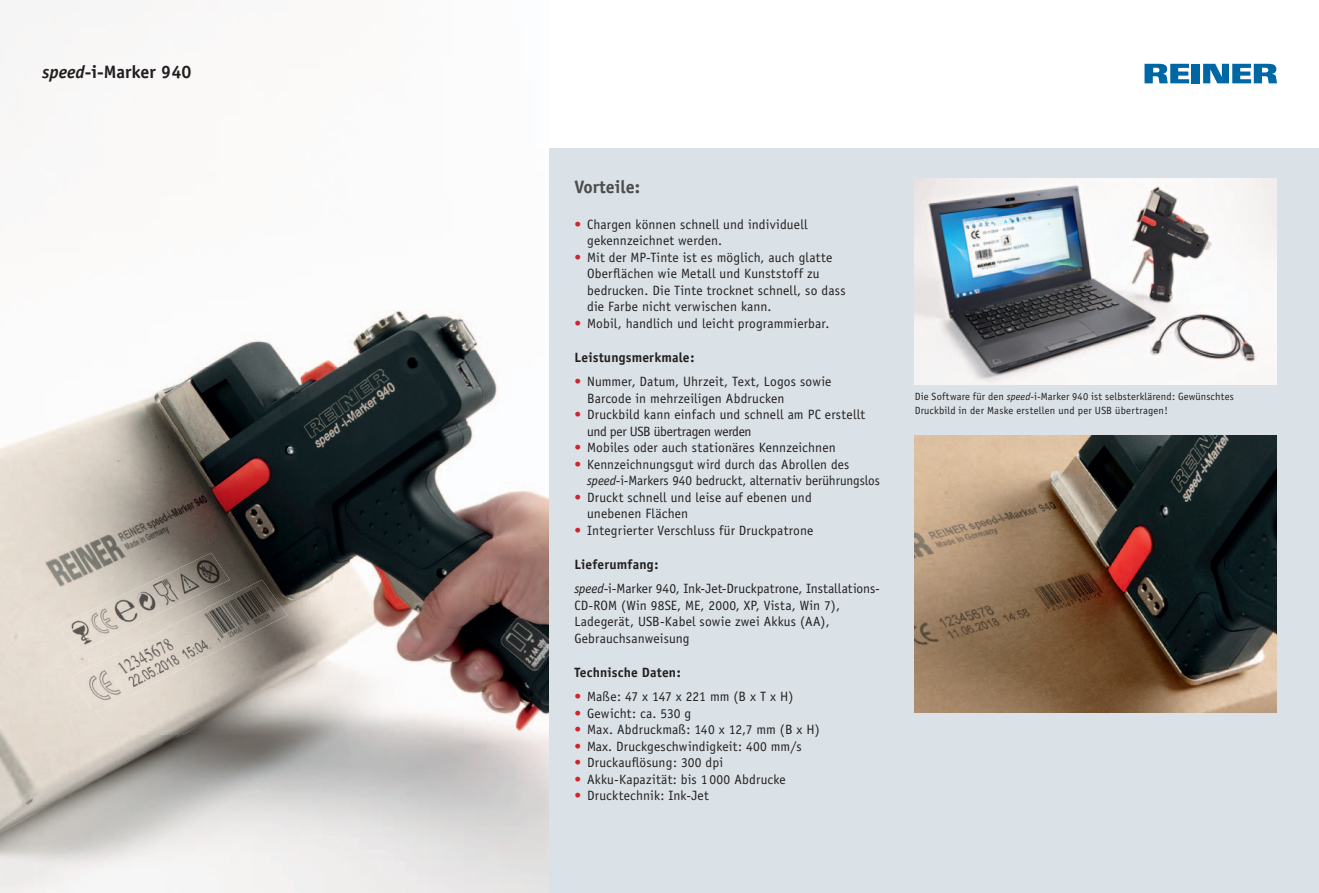
<style>
.page{position:relative;width:1319px;height:893px;background:#fff}
.page>*{position:absolute;margin:0;border:0;box-sizing:border-box;transform-origin:0 0}
.t1{font:700 18px "Officina Sans";color:#231f20}
.t2{font:700 18px "Officina Sans";color:#4b4c4d}
.t3{font:13.5px/16.5px "Officina Sans";letter-spacing:.01em;color:#231f20}
.t4{font:700 13.5px "Officina Sans";letter-spacing:.015em;color:#231f20}
.t5{font:10.5px/13.5px "Officina Sans";letter-spacing:.015em;color:#231f20}
.s1{font-style:italic}
.s2{color:#d1232a}
.s3{font-weight:700}
</style>
<div class="page">
<svg style="left:1144px;top:64px;width:44px;height:19px"></svg>
<div style="left:1191px;top:64px;width:8px;height:19px;background:#0067a5"></div>
<svg style="left:1203px;top:64px;width:73px;height:19px"></svg>
<div style="left:549px;top:149px;width:769px;height:744px;background:#dae2e7"></div>
<img style="left:914px;top:179px;width:361px;height:206px">
<img style="left:914px;top:436px;width:362px;height:276px">
<img style="left:0;top:22px;width:549px;height:871px">
<img style="left:57px;top:553px;width:173px;height:100px">
<img style="left:70px;top:580px;width:217px;height:133px">
<h1 class="t1" style="left:43px;top:61px;width:150px"><span class="s1">speed</span>-i-Marker 940</h1>
<h1 class="t2" style="left:574px;top:175px;width:67px">Vorteile:</h1>
<p class="t3" style="left:587px;top:216px;width:222px;text-indent:-13px"><span class="s2">•</span> Chargen können schnell und individuell gekennzeichnet werden.</p>
<p class="t3" style="left:587px;top:249px;width:260px;text-indent:-13px"><span class="s2">•</span> Mit der MP-Tinte ist es möglich, auch glatte Oberflächen wie Metall und Kunststoff zu bedrucken. Die Tinte trocknet schnell, so dass die Farbe nicht verwischen kann.</p>
<p class="t3" style="left:574px;top:315px;width:256px"><span class="s2">•</span> Mobil, handlich und leicht programmierbar.</p>
<p class="t4" style="left:574px;top:349px;width:121px">Leistungsmerkmale:</p>
<p class="t3" style="left:587px;top:373px;width:246px;text-indent:-13px"><span class="s2">•</span> Nummer, Datum, Uhrzeit, Text, Logos sowie<br>Barcode in mehrzeiligen Abdrucken</p>
<p class="t3" style="left:587px;top:406px;width:279px;text-indent:-13px"><span class="s2">•</span> Druckbild kann einfach und schnell am PC erstellt und per USB übertragen werden</p>
<p class="t3" style="left:574px;top:439px;width:263px"><span class="s2">•</span> Mobiles oder auch stationäres Kennzeichnen</p>
<p class="t3" style="left:587px;top:456px;width:294px;text-indent:-13px"><span class="s2">•</span> Kennzeichnungsgut wird durch das Abrollen des <span class="s1">speed</span>-i-Markers 940 bedruckt, alternativ berührungslos</p>
<p class="t3" style="left:587px;top:489px;width:226px;text-indent:-13px"><span class="s2">•</span> Druckt schnell und leise auf ebenen und unebenen Flächen</p>
<p class="t3" style="left:574px;top:522px;width:240px"><span class="s2">•</span> Integrierter Verschluss für Druckpatrone</p>
<p class="t3" style="left:574px;top:553px;width:307px;line-height:24px"><span class="s3">Lieferumfang:<br></span><span class="s1">speed</span>-i-Marker 940, Ink-Jet-Druckpatrone, Installations-</p>
<p class="t3" style="left:574px;top:597px;width:267px">CD-ROM (Win 98SE, ME, 2000, XP, Vista, Win 7),<br>Ladegerät, USB-Kabel sowie zwei Akkus (AA),<br>Gebrauchsanweisung</p>
<p class="t4" style="left:574px;top:664px;width:108px">Technische Daten:</p>
<p class="t3" style="left:574px;top:688px;width:220px"><span class="s2">•</span> Maße: 47 x 147 x 221 mm (B x T x H)</p>
<p class="t3" style="left:574px;top:705px;width:118px"><span class="s2">•</span> Gewicht: ca. 530 g</p>
<p class="t3" style="left:574px;top:721px;width:247px"><span class="s2">•</span> Max. Abdruckmaß: 140 x 12,7 mm (B x H)</p>
<p class="t3" style="left:574px;top:738px;width:229px"><span class="s2">•</span> Max. Druckgeschwindigkeit: 400 mm/s</p>
<p class="t3" style="left:574px;top:754px;width:150px"><span class="s2">•</span> Druckauflösung: 300 dpi</p>
<p class="t3" style="left:574px;top:771px;width:213px"><span class="s2">•</span> Akku-Kapazität: bis 1 000 Abdrucke</p>
<p class="t3" style="left:574px;top:787px;width:136px"><span class="s2">•</span> Drucktechnik: Ink-Jet</p>
<p class="t5" style="left:914px;top:390px;width:320px">Die Software für den <span class="s1">speed</span>-i-Marker 940 ist selbsterklärend: Gewünschtes<br>Druckbild in der Maske erstellen und per USB übertragen!</p>
</div>
